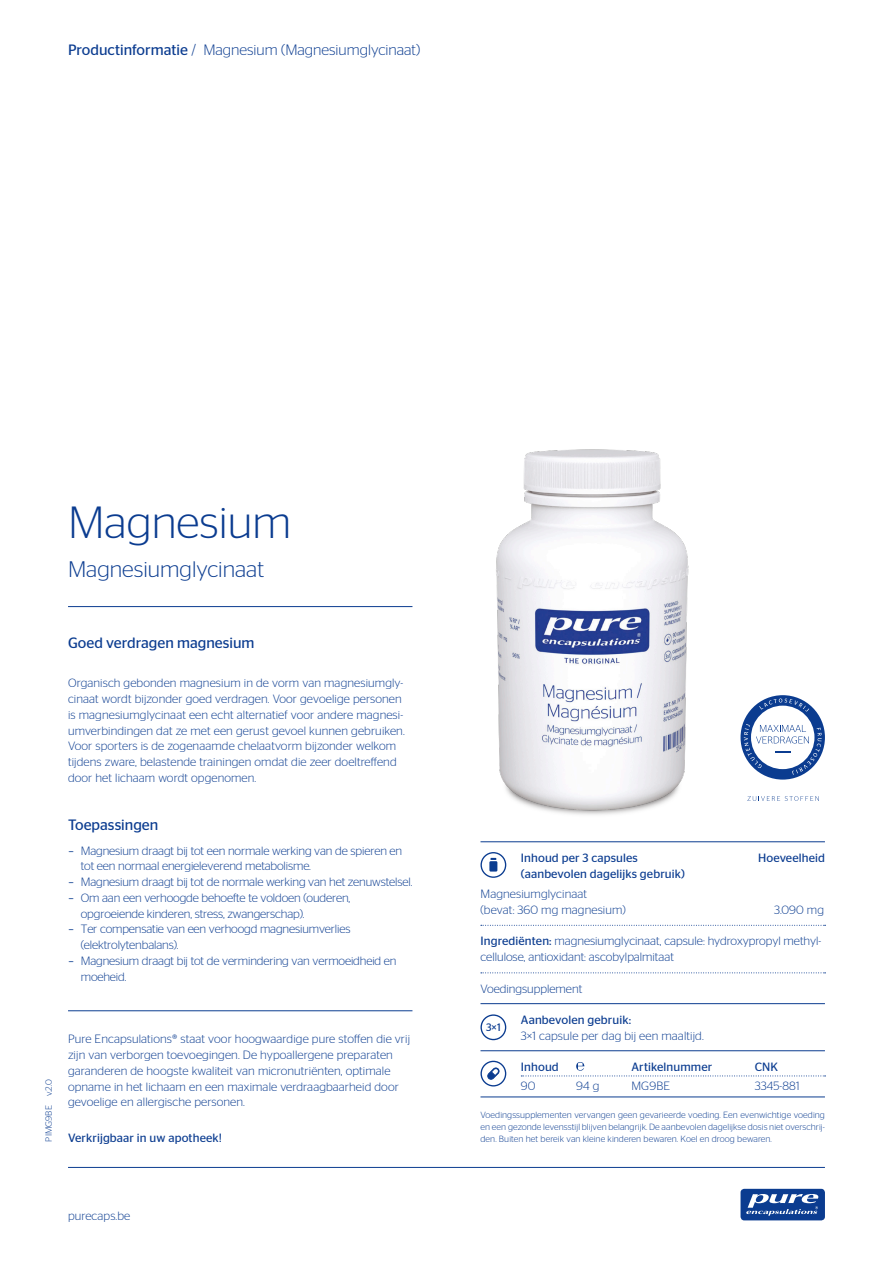
<style>
.page{position:relative;width:893px;height:1263px;background:#fff}
.page>*{position:absolute;margin:0;border:0;box-sizing:border-box;transform-origin:0 0}
.t1{font:300 45px "Stag Sans";color:#0b3c90}
.t2{font:300 22.5px "Stag Sans";color:#0b3c90}
.t3{font:300 15px "Stag Sans";color:#0b3c90}
.t4{font:15px "Stag Sans";color:#0b3c90}
.t5{font:300 12px/15.8px "Stag Sans";letter-spacing:.01em;color:#0b3c90}
.t6{font:300 12px/15.8px "Stag Sans";letter-spacing:-.01em;color:#0b3c90}
.t7{font:12px "Stag Sans";letter-spacing:.01em;color:#0b3c90}
.t8{font:10.8px "Stag Sans";color:#0b3c90}
.t9{font:300 9px/12px "Stag Sans";letter-spacing:.01em;color:#0b3c90;text-align:justify}
.s1{font-weight:400}
.s2{font-family:"Solex Medium Lining";font-weight:400}
</style>
<div class="page">
<hr style="left:68px;top:1167px;width:757px;height:1px;background:#0b3c90">
<div style="left:740px;top:1189px;width:85px;height:31px;background:#0b3c90;border-radius:4px"></div>
<svg style="left:746px;top:1194px;width:73px;height:22px"></svg>
<img style="left:378px;top:449px;width:428px;height:394px">
<hr style="left:480px;top:841px;width:345px;height:1px;background:#0b3c90">
<hr style="left:480px;top:1003px;width:345px;height:1px;background:#0b3c90">
<hr style="left:480px;top:1050px;width:345px;height:1px;background:#0b3c90">
<svg style="left:480px;top:852px;width:26px;height:26px"></svg>
<hr style="left:68px;top:1010px;width:344px;height:1px;background:#0b3c90">
<hr style="left:480px;top:1096px;width:345px;height:1px;background:#0b3c90">
<svg style="left:480px;top:1061px;width:26px;height:25px"></svg>
<svg style="left:521px;top:1062px;width:305px;height:14px"></svg>
<svg style="left:481px;top:925px;width:345px;height:1px"></svg>
<svg style="left:481px;top:972px;width:345px;height:1px"></svg>
<hr style="left:68px;top:606px;width:344px;height:1px;background:#0b3c90">
<svg style="left:480px;top:1014px;width:26px;height:26px"></svg>
<svg style="left:747px;top:796px;width:72px;height:5px"></svg>
<svg style="left:740px;top:695px;width:85px;height:84px"></svg>
<p class="t3" style="left:68px;top:41px;width:354px"><span class="s1">Productinformatie</span> / Magnesium (Magnesiumglycinaat)</p>
<h1 class="t1" style="left:68px;top:498px;width:225px">Magnesium</h1>
<h2 class="t2" style="left:68px;top:557px;width:197px">Magnesiumglycinaat</h2>
<p class="t4" style="left:68px;top:634px;width:188px">Goed verdragen magnesium</p>
<p class="t5" style="left:68px;top:675px;width:338px">Organisch gebonden magnesium in de vorm van magnesiumgly&shy;cinaat wordt bijzonder goed verdragen. Voor gevoelige personen is magnesiumglycinaat een echt alternatief voor andere magnesi&shy;umverbindingen dat ze met een gerust gevoel kunnen gebruiken.<br>Voor sporters is de zogenaamde chelaatvorm bijzonder welkom tijdens zware, belastende trainingen omdat die zeer doeltreffend door het lichaam wordt opgenomen.</p>
<p class="t4" style="left:68px;top:817px;width:92px">Toepassingen</p>
<p class="t6" style="left:81px;top:842px;width:323px;text-indent:-12px"><span class="s2">–</span> Magnesium draagt bij tot een normale werking van de spieren en tot een normaal energieleverend metabolisme.</p>
<p class="t6" style="left:68px;top:874px;width:345px"><span class="s2">–</span> Magnesium draagt bij tot de normale werking van het zenuwstelsel.</p>
<p class="t6" style="left:81px;top:890px;width:271px;text-indent:-12px"><span class="s2">–</span> Om aan een verhoogde behoefte te voldoen (ouderen, opgroeiende kinderen, stress, zwangerschap).</p>
<p class="t6" style="left:81px;top:921px;width:271px;text-indent:-12px"><span class="s2">–</span> Ter compensatie van een verhoogd magnesiumverlies (elektrolytenbalans).</p>
<p class="t6" style="left:81px;top:953px;width:317px;text-indent:-12px"><span class="s2">–</span> Magnesium draagt bij tot de vermindering van vermoeidheid en moeheid.</p>
<p class="t9" style="left:43px;top:1141px;width:64px;rotate:-90deg">PIMG9BE v.2.0</p>
<p class="t5" style="left:68px;top:1031px;width:344px">Pure Encapsulations® staat voor hoogwaardige pure stoffen die vrij zijn van verborgen toevoegingen. De hypoallergene preparaten garanderen de hoogste kwaliteit van micronutriënten, optimale opname in het lichaam en een maximale verdraagbaarheid door gevoelige en allergische personen.</p>
<p class="t7" style="left:68px;top:1130px;width:155px">Verkrijgbaar in uw apotheek!</p>
<p class="t5" style="left:68px;top:1208px;width:64px">purecaps.be</p>
<p class="t7" style="left:521px;top:851px;width:118px">Inhoud per 3 capsules</p>
<p class="t7" style="left:758px;top:851px;width:68px">Hoeveelheid</p>
<p class="t7" style="left:521px;top:867px;width:166px">(aanbevolen dagelijks gebruik)</p>
<p class="t5" style="left:480px;top:886px;width:147px">Magnesiumglycinaat<br>(bevat: 360 mg magnesium)</p>
<p class="t5" style="left:774px;top:902px;width:52px">3.090 mg</p>
<p class="t5" style="left:480px;top:933px;width:342px"><span class="s1">Ingrediënten:</span> magnesiumglycinaat, capsule: hydroxypropyl methyl&shy;cellulose, antioxidant: ascobylpalmitaat</p>
<p class="t5" style="left:480px;top:980px;width:103px">Voedingsupplement</p>
<p class="t7" style="left:521px;top:1013px;width:112px">Aanbevolen gebruik:</p>
<p class="t5" style="left:521px;top:1027px;width:184px">3×1 capsule per dag bij een maaltijd.</p>
<p class="t8" style="left:486px;top:1021px;width:16px">3×1</p>
<p class="t7" style="left:521px;top:1060px;width:39px">Inhoud</p>
<p class="t7" style="left:631px;top:1060px;width:82px">Artikelnummer</p>
<p class="t7" style="left:755px;top:1060px;width:25px">CNK</p>
<p class="t5" style="left:521px;top:1078px;width:16px">90</p>
<p class="t5" style="left:576px;top:1078px;width:25px">94 g</p>
<p class="t5" style="left:631px;top:1078px;width:40px">MG9BE</p>
<p class="t5" style="left:755px;top:1078px;width:46px">3345-881</p>
<p class="t9" style="left:480px;top:1108px;width:346px">Voedingssupplementen vervangen geen gevarieerde voeding. Een evenwichtige voeding en een gezonde levensstijl blijven belangrijk. De aanbevolen dagelijkse dosis niet overschrij&shy;den. Buiten het bereik van kleine kinderen bewaren. Koel en droog bewaren.</p>
</div>
